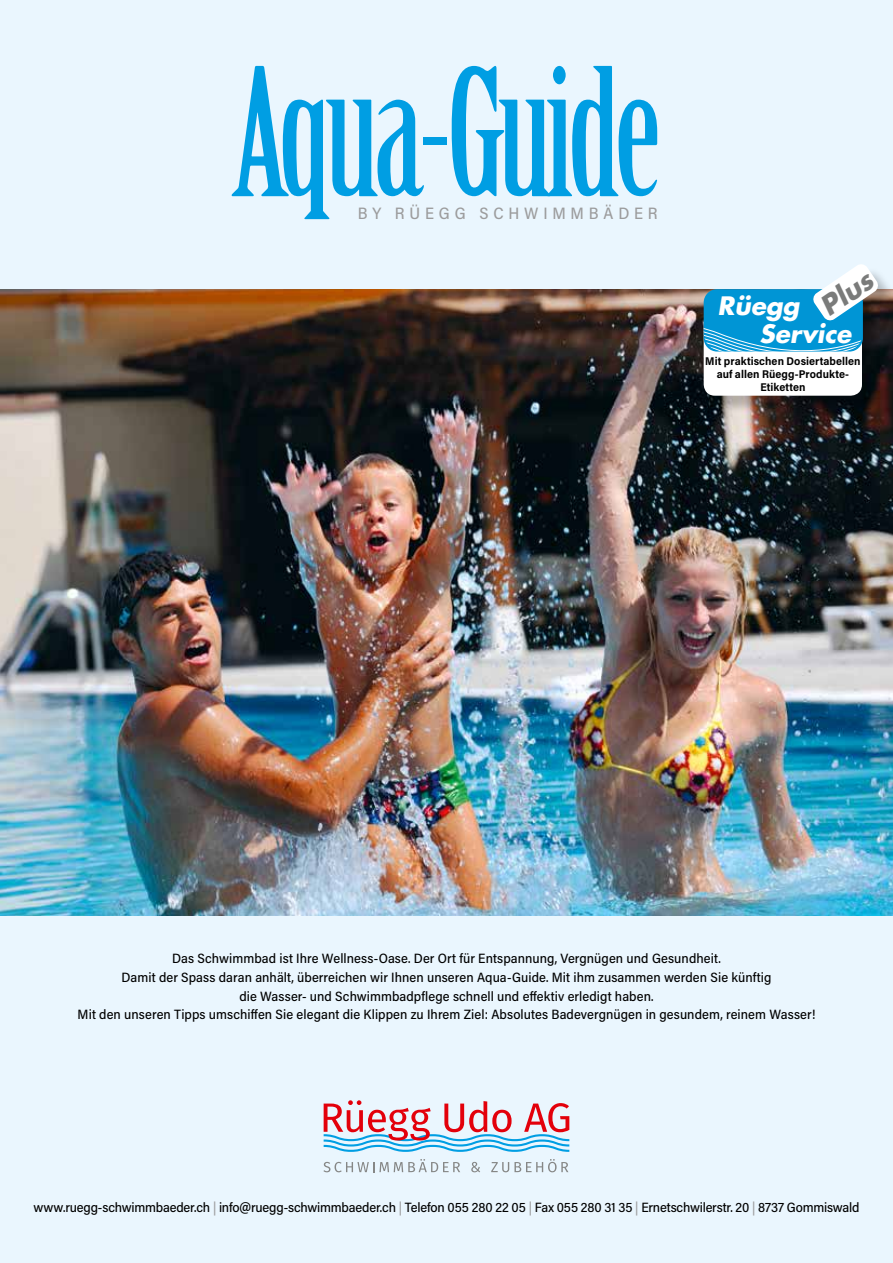
<style>
.page{position:relative;width:893px;height:1263px;background:#fff}
.page>*{position:absolute;margin:0;border:0;box-sizing:border-box;transform-origin:0 0}
.t1{font:173.7px "Birch Std";letter-spacing:-.03em;color:#009ee3}
.t2{font:italic 700 26.7px "Futura";color:#7a7b7a}
.t3{font:italic 700 24.75px/28.5px "Futura";color:#fff}
.t4{font:500 16.5px "Acumin Pro Semi Cond";letter-spacing:.29em;color:#9c9c9d}
.t5{font:500 13.5px/18.8px "Acumin Pro Semi Cond";letter-spacing:.005em;color:#000;text-align:center}
.t6{font:500 13.5px "Acumin Pro Semi Cond";letter-spacing:-.015em;color:#000}
.t7{font:700 11.25px/13.4px "Acumin Pro Semi Cond";letter-spacing:.005em;color:#000;text-align:center}
.s1{color:#9c9c9d}
</style>
<div class="page">
<div style="left:0;top:0;width:893px;height:289px;background:#eaf6fe"></div>
<div style="left:0;top:915px;width:893px;height:348px;background:#eaf6fe"></div>
<svg style="left:323px;top:1159px;width:137px;height:13px"></svg>
<svg style="left:471px;top:1162px;width:9px;height:10px"></svg>
<svg style="left:491px;top:1159px;width:77px;height:13px"></svg>
<svg style="left:323px;top:1100px;width:247px;height:52px"></svg>
<img style="left:0;top:289px;width:893px;height:626px">
<div style="left:706px;top:267px;width:187px;height:148px;background:#000;opacity:.23"></div>
<svg style="left:704px;top:264px;width:175px;height:132px"></svg>
<h1 class="t1" style="left:231px;top:35px;width:432px">Aqua-Guide</h1>
<p class="t4" style="left:358px;top:202px;width:301px">BY RÜEGG SCHWIMMBÄDER</p>
<h2 class="t2" style="left:813px;top:294px;width:58px;rotate:-34deg">Plus</h2>
<h3 class="t3" style="left:759px;top:291px;width:93px;text-indent:-42px">Rüegg<br>Service</h3>
<p class="t7" style="left:705px;top:354px;width:157px">Mit praktischen Dosiertabellen auf allen Rüegg-Produkte-<br>Etiketten</p>
<p class="t5" style="left:78px;top:948px;width:739px">Das Schwimmbad ist Ihre Wellness-Oase. Der Ort für Entspannung, Vergnügen und Gesundheit.<br>Damit der Spass daran anhält, überreichen wir Ihnen unseren Aqua-Guide. Mit ihm zusammen werden Sie künftig<br>die Wasser- und Schwimmbadpflege schnell und effektiv erledigt haben.<br>Mit den unseren Tipps umschiffen Sie elegant die Klippen zu Ihrem Ziel: Absolutes Badevergnügen in gesundem, reinem Wasser!</p>
<p class="t6" style="left:33px;top:1198px;width:828px">www.ruegg-schwimmbaeder.ch <span class="s1">|</span> info@ruegg-schwimmbaeder.ch <span class="s1">|</span> Telefon 055 280 22 05 <span class="s1">|</span> Fax 055 280 31 35 <span class="s1">|</span> Ernetschwilerstr. 20 <span class="s1">|</span> 8737 Gommiswald</p>
</div>
